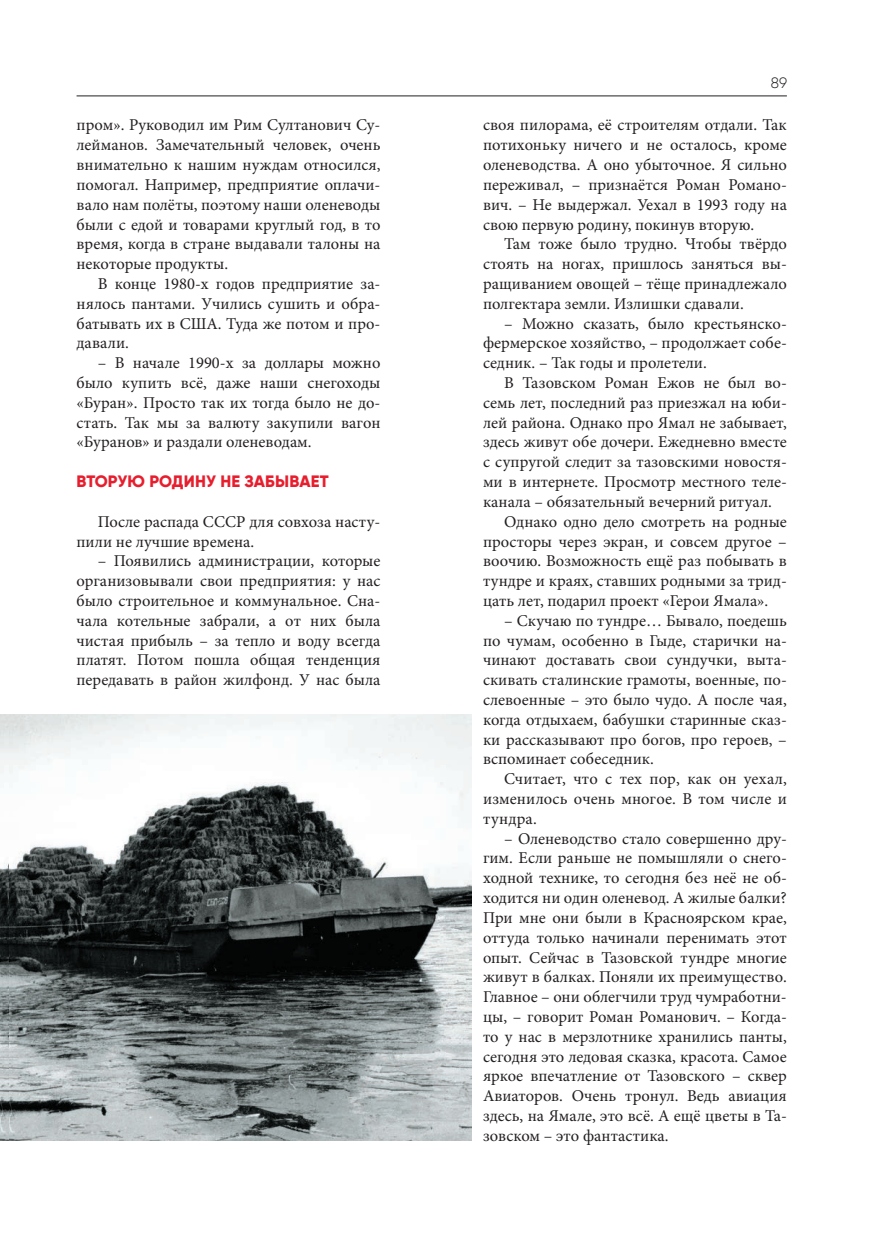
<style>
.page{position:relative;width:889px;height:1255px;background:#fff}
.page>*{position:absolute;margin:0;border:0;box-sizing:border-box;transform-origin:0 0}
.t1{font:16.5px/19.8px "Minion Pro";color:#231f20;text-align:justify}
.t2{font:800 16.5px "Gilroy";letter-spacing:.01em;color:#e71e2e}
.t3{font:300 15px "Gilroy";color:#231f20}
</style>
<div class="page">
<hr style="left:77px;top:96px;width:710px;height:1px;background:#231f20">
<img style="left:0;top:714px;width:10px;height:426px">
<img style="left:10px;top:714px;width:461px;height:426px">
<p class="t1" style="left:77px;top:115px;width:305px">пром». Руководил им Рим Султанович Су&shy;лейманов. Замечательный человек, очень внимательно к нашим нуждам относился, помогал. Например, предприятие оплачи&shy;вало нам полёты, поэтому наши оленеводы были с едой и товарами круглый год, в то время, когда в стране выдавали талоны на некоторые продукты.</p>
<p class="t1" style="left:77px;top:274px;width:305px;text-indent:21px">В конце 1980-х годов предприятие за&shy;нялось пантами. Учились сушить и обра&shy;батывать их в США. Туда же потом и про&shy;давали.</p>
<p class="t1" style="left:77px;top:353px;width:305px;text-indent:21px">– В начале 1990-х за доллары можно было купить всё, даже наши снегоходы «Буран». Просто так их тогда было не до&shy;стать. Так мы за валюту закупили вагон «Буранов» и раздали оленеводам.</p>
<p class="t2" style="left:77px;top:471px;width:253px">ВТОРУЮ РОДИНУ НЕ ЗАБЫВАЕТ</p>
<p class="t1" style="left:77px;top:511px;width:305px;text-indent:21px">После распада СССР для совхоза насту&shy;пили не лучшие времена.</p>
<p class="t1" style="left:77px;top:551px;width:305px;text-indent:21px">– Появились администрации, которые организовывали свои предприятия: у нас было строительное и коммунальное. Сна&shy;чала котельные забрали, а от них была чистая прибыль – за тепло и воду всегда платят. Потом пошла общая тенденция передавать в район жилфонд. У нас была</p>
<p class="t3" style="left:771px;top:74px;width:18px">89</p>
<p class="t1" style="left:483px;top:115px;width:305px">своя пилорама, её строителям отдали. Так потихоньку ничего и не осталось, кроме оленеводства. А оно убыточное. Я сильно переживал, – признаётся Роман Романо&shy;вич. – Не выдержал. Уехал в 1993 году на свою первую родину, покинув вторую.</p>
<p class="t1" style="left:483px;top:234px;width:305px;text-indent:21px">Там тоже было трудно. Чтобы твёрдо стоять на ногах, пришлось заняться вы&shy;ращиванием овощей – тёще принадлежало полгектара земли. Излишки сдавали.</p>
<p class="t1" style="left:483px;top:313px;width:305px;text-indent:21px">– Можно сказать, было крестьянско&shy;фермерское хозяйство, – продолжает собе&shy;седник. – Так годы и пролетели.</p>
<p class="t1" style="left:504px;top:373px;width:284px">В Тазовском Роман Ежов не был во-</p>
<p class="t1" style="left:483px;top:393px;width:305px">семь лет, последний раз приезжал на юби-</p>
<p class="t1" style="left:483px;top:412px;width:305px">лей района. Однако про Ямал не забывает,</p>
<p class="t1" style="left:483px;top:432px;width:305px">здесь живут обе дочери. Ежедневно вместе</p>
<p class="t1" style="left:483px;top:452px;width:305px">с супругой следит за тазовскими новостя-</p>
<p class="t1" style="left:483px;top:472px;width:305px">ми в интернете. Просмотр местного теле-</p>
<p class="t1" style="left:483px;top:492px;width:290px">канала – обязательный вечерний ритуал.</p>
<p class="t1" style="left:504px;top:511px;width:284px">Однако одно дело смотреть на родные</p>
<p class="t1" style="left:483px;top:531px;width:305px">просторы через экран, и совсем другое –</p>
<p class="t1" style="left:483px;top:551px;width:305px">воочию. Возможность ещё раз побывать в</p>
<p class="t1" style="left:483px;top:571px;width:305px">тундре и краях, ставших родными за трид-</p>
<p class="t1" style="left:483px;top:591px;width:287px">цать лет, подарил проект «Герои Ямала».</p>
<p class="t1" style="left:483px;top:610px;width:305px;text-indent:21px">– Скучаю по тундре… Бывало, поедешь по чумам, особенно в Гыде, старички на&shy;чинают доставать свои сундучки, выта&shy;скивать сталинские грамоты, военные, по&shy;слевоенные – это было чудо. А после чая, когда отдыхаем, бабушки старинные сказ&shy;ки рассказывают про богов, про героев, – вспоминает собеседник.</p>
<p class="t1" style="left:483px;top:769px;width:305px;text-indent:21px">Считает, что с тех пор, как он уехал, изменилось очень многое. В том числе и тундра.</p>
<p class="t1" style="left:483px;top:828px;width:305px;text-indent:21px">– Оленеводство стало совершенно дру&shy;гим. Если раньше не помышляли о снего&shy;ходной технике, то сегодня без неё не об&shy;ходится ни один оленевод. А жилые балки?<br>При мне они были в Красноярском крае, оттуда только начинали перенимать этот опыт. Сейчас в Тазовской тундре многие живут в балках. Поняли их преимущество.<br>Главное – они облегчили труд чумработни&shy;цы, – говорит Роман Романович. – Когда&shy;то у нас в мерзлотнике хранились панты, сегодня это ледовая сказка, красота. Самое яркое впечатление от Тазовского – сквер Авиаторов. Очень тронул. Ведь авиация здесь, на Ямале, это всё. А ещё цветы в Та&shy;зовском – это фантастика.</p>
</div>
